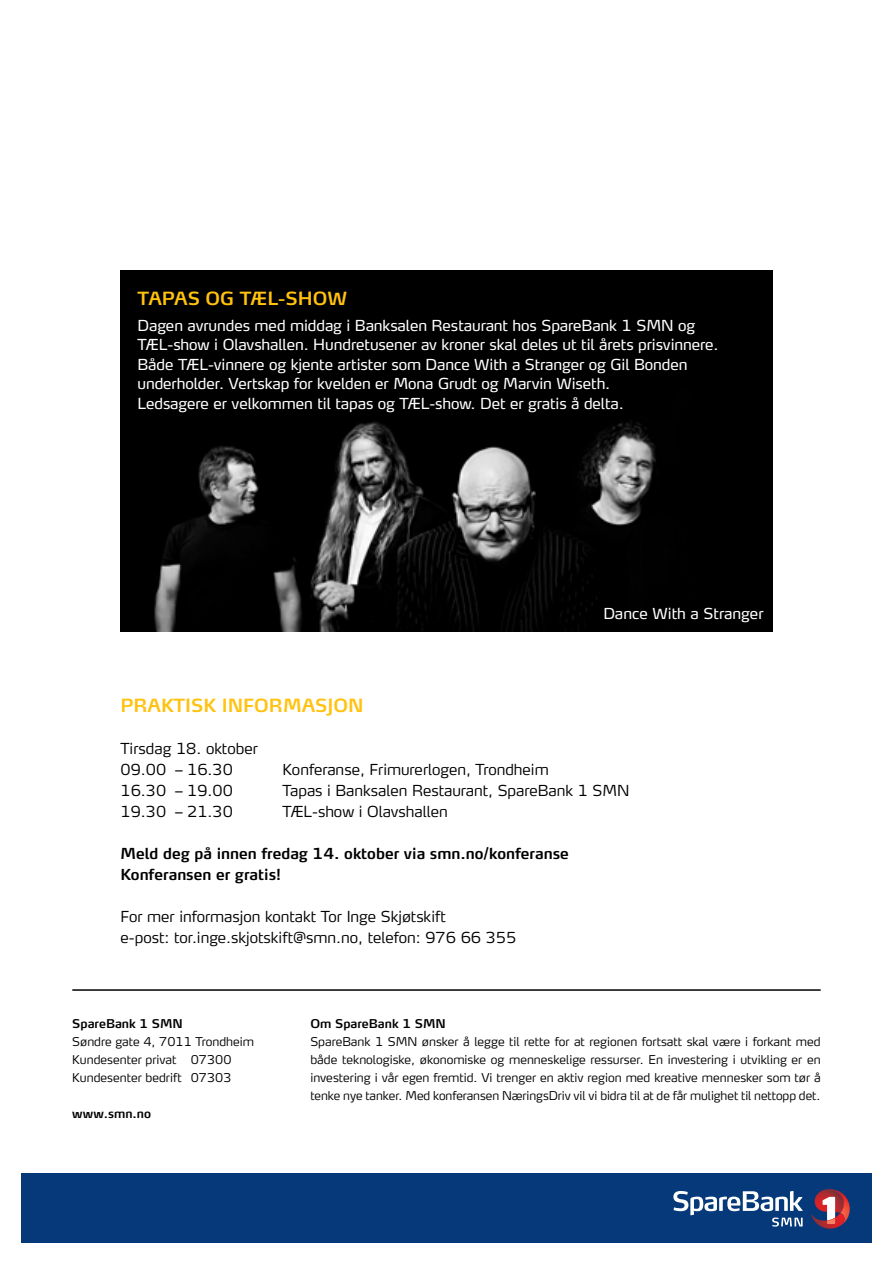
<style>
.page{position:relative;width:893px;height:1263px;background:#fff}
.page>*{position:absolute;margin:0;border:0;box-sizing:border-box;transform-origin:0 0}
.t1{font:600 18px "Max TF";color:#ffc20e}
.t2{font:15px/19.5px "Max TF";letter-spacing:-.005em;color:#fff}
.t3{font:300 15px/21px "Max TF";color:#000}
.t4{font:600 15px/21px "Max TF";color:#000}
.t5{font:300 12px/18px "Max TF";color:#000}
.t6{font:600 12px "Max TF";color:#000}
</style>
<div class="page">
<div style="left:21px;top:1173px;width:851px;height:69px;background:#053979"></div>
<svg style="left:673px;top:1191px;width:130px;height:35px"></svg>
<svg style="left:811px;top:1189px;width:39px;height:39px"></svg>
<hr style="left:72px;top:989px;width:749px;height:2px;background:#000">
<div style="left:120px;top:270px;width:652px;height:362px;background:#000"></div>
<img style="left:154px;top:421px;width:502px;height:211px">
<h1 class="t1" style="left:137px;top:287px;width:207px">Tapas og Tæl-sh ow</h1>
<p class="t2" style="left:137px;top:315px;width:583px">Dagen avrundes med middag i Banksalen Restaurant hos SpareBank 1 SMN og TÆL-show i Olavshallen. Hundretusener av kroner skal deles ut til årets prisvinnere.<br>Både TÆL-vinnere og kjente artister som Dance With a Stranger og Gil Bonden underholder. Vertskap for kvelden er Mona Grudt og Marvin Wiseth.<br>Ledsagere er velkommen til tapas og TÆL-show. Det er gratis å delta.</p>
<h1 class="t1" style="left:120px;top:694px;width:53px">praktisk</h1>
<h1 class="t1" style="left:222px;top:694px;width:139px">informasj on</h1>
<p class="t3" style="left:120px;top:738px;width:139px">Tirsdag 18. oktober<br>09.00 – 16.30</p>
<p class="t3" style="left:282px;top:759px;width:268px">Konferanse, Frimurerlogen, Trondheim</p>
<p class="t2" style="left:603px;top:603px;width:162px">Dance With a Stranger</p>
<p class="t3" style="left:120px;top:780px;width:114px">16.30 – 19.00</p>
<p class="t3" style="left:282px;top:780px;width:349px">Tapas i Banksalen Restaurant, SpareBank 1 SMN</p>
<p class="t3" style="left:120px;top:801px;width:114px">19.30 – 21.30</p>
<p class="t3" style="left:282px;top:801px;width:167px">TÆL-show i Olavshallen</p>
<p class="t4" style="left:120px;top:843px;width:450px">Meld deg på innen fredag 14. oktober via smn.no/konferanse<br>Konferansen er gratis!</p>
<p class="t3" style="left:120px;top:906px;width:397px">For mer informasjon kontakt Tor Inge Skjøtskift<br>e-post: tor.inge.skjotskift@smn.no, telefon: 976 66 355</p>
<p class="t6" style="left:72px;top:1015px;width:112px">SpareBank 1 SMN</p>
<p class="t5" style="left:72px;top:1032px;width:183px">Søndre gate 4, 7011 Trondheim<br>Kundesenter privat 07300<br>Kundesenter bedrift 07303</p>
<p class="t6" style="left:72px;top:1105px;width:80px">www.smn.no</p>
<p class="t6" style="left:310px;top:1015px;width:137px">Om SpareBank 1 SMN</p>
<p class="t5" style="left:310px;top:1032px;width:512px;text-align:justify">SpareBank 1 SMN ønsker å legge til rette for at regionen fortsatt skal være i forkant med både teknologiske, økonomiske og menneskelige ressurser. En investering i utvikling er en investering i vår egen fremtid. Vi trenger en aktiv region med kreative mennesker som tør å tenke nye tanker. Med konferansen NæringsDriv vil vi bidra til at de får mulighet til nettopp det.</p>
</div>
